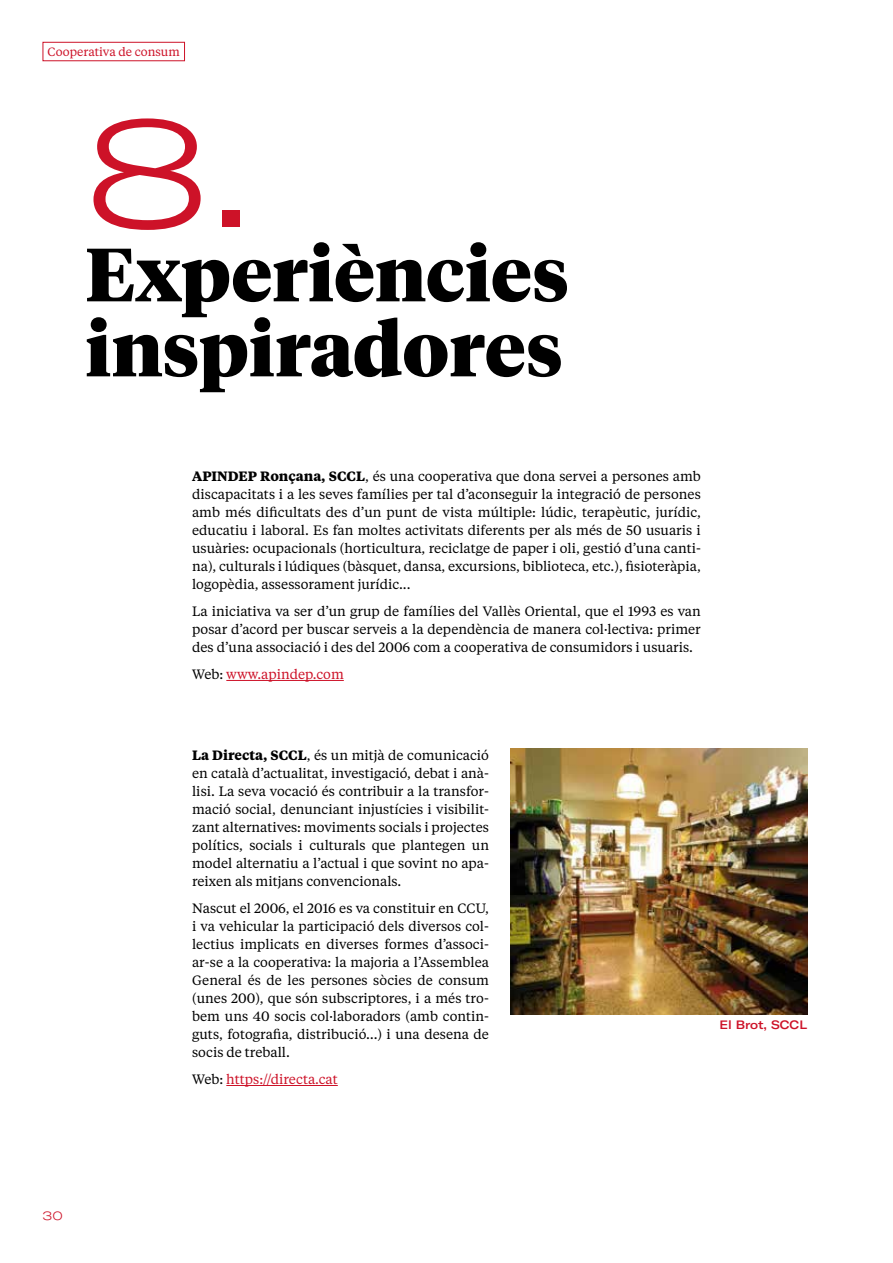
<style>
.page{position:relative;width:893px;height:1263px;background:#fff}
.page>*{position:absolute;margin:0;border:0;box-sizing:border-box;transform-origin:0 0}
.t1{font:300 expanded 150px "GT America";color:#cd1228}
.t2{font:900 75px/75px "Tiempos Headline";color:#000}
.t3{font:13.5px/18px "Tiempos Text";color:#000;text-align:justify}
.t4{font:13.5px "Tiempos Text";color:#cd1228}
.t5{font:12px "Tiempos Text";color:#cd1228}
.t6{font:500 expanded 12px "GT America";color:#cd1228}
.t7{font:300 expanded 12px "GT America";color:#cd1228}
.s1{font-weight:700}
.s2{color:#000}
</style>
<div class="page">
<div style="left:43px;top:42px;width:142px;height:19px;border:1px solid #cd1228"></div>
<hr style="left:226px;top:680px;width:118px;height:1px;background:#cd1228">
<hr style="left:226px;top:1085px;width:112px;height:1px;background:#cd1228">
<img style="left:510px;top:749px;width:298px;height:266px">
<p class="t5" style="left:48px;top:44px;width:134px">Cooperativa de consum</p>
<h1 class="t1" style="left:85px;top:86px;width:171px">8.</h1>
<h2 class="t2" style="left:85px;top:234px;width:485px">Experiències inspiradores</h2>
<p class="t3" style="left:192px;top:466px;width:510px"><span class="s1">APINDEP Ronçana, SCCL</span>, és una cooperativa que dona servei a persones amb discapacitats i a les seves famílies per tal d’aconseguir la integració de persones amb més dificultats des d’un punt de vista múltiple: lúdic, terapèutic, jurídic, educatiu i laboral. Es fan moltes activitats diferents per als més de 50 usuaris i usuàries: ocupacionals (horticultura, reciclatge de paper i oli, gestió d’una canti&shy;na), culturals i lúdiques (bàsquet, dansa, excursions, biblioteca, etc.), fisioteràpia, logopèdia, assessorament jurídic...</p>
<p class="t3" style="left:192px;top:601px;width:510px">La iniciativa va ser d’un grup de famílies del Vallès Oriental, que el 1993 es van posar d’acord per buscar serveis a la dependència de manera col·lectiva: primer des d’una associació i des del 2006 com a cooperativa de consumidors i usuaris.</p>
<p class="t4" style="left:192px;top:665px;width:153px"><span class="s2">Web:</span> www.apindep.com</p>
<p class="t3" style="left:192px;top:745px;width:298px"><span class="s1">La Directa, SCCL</span>, és un mitjà de comunicació en català d’actualitat, investigació, debat i anà&shy;lisi. La seva vocació és contribuir a la transfor&shy;mació social, denunciant injustícies i visibilit&shy;zant alternatives: moviments socials i projectes polítics, socials i culturals que plantegen un model alternatiu a l’actual i que sovint no apa&shy;reixen als mitjans convencionals.</p>
<p class="t3" style="left:192px;top:898px;width:298px">Nascut el 2006, el 2016 es va constituir en CCU, i va vehicular la participació dels diversos col· lectius implicats en diverses formes d’associ&shy;ar-se a la cooperativa: la majoria a l’Assemblea General és de les persones sòcies de consum (unes 200), que són subscriptores, i a més tro&shy;bem uns 40 socis col·laboradors (amb contin&shy;guts, fotografia, distribució…) i una desena de socis de treball.</p>
<p class="t4" style="left:192px;top:1070px;width:147px"><span class="s2">Web:</span> https://directa.cat</p>
<p class="t6" style="left:719px;top:1017px;width:89px">El Brot, SCCL</p>
<p class="t7" style="left:43px;top:1209px;width:22px">30</p>
</div>
